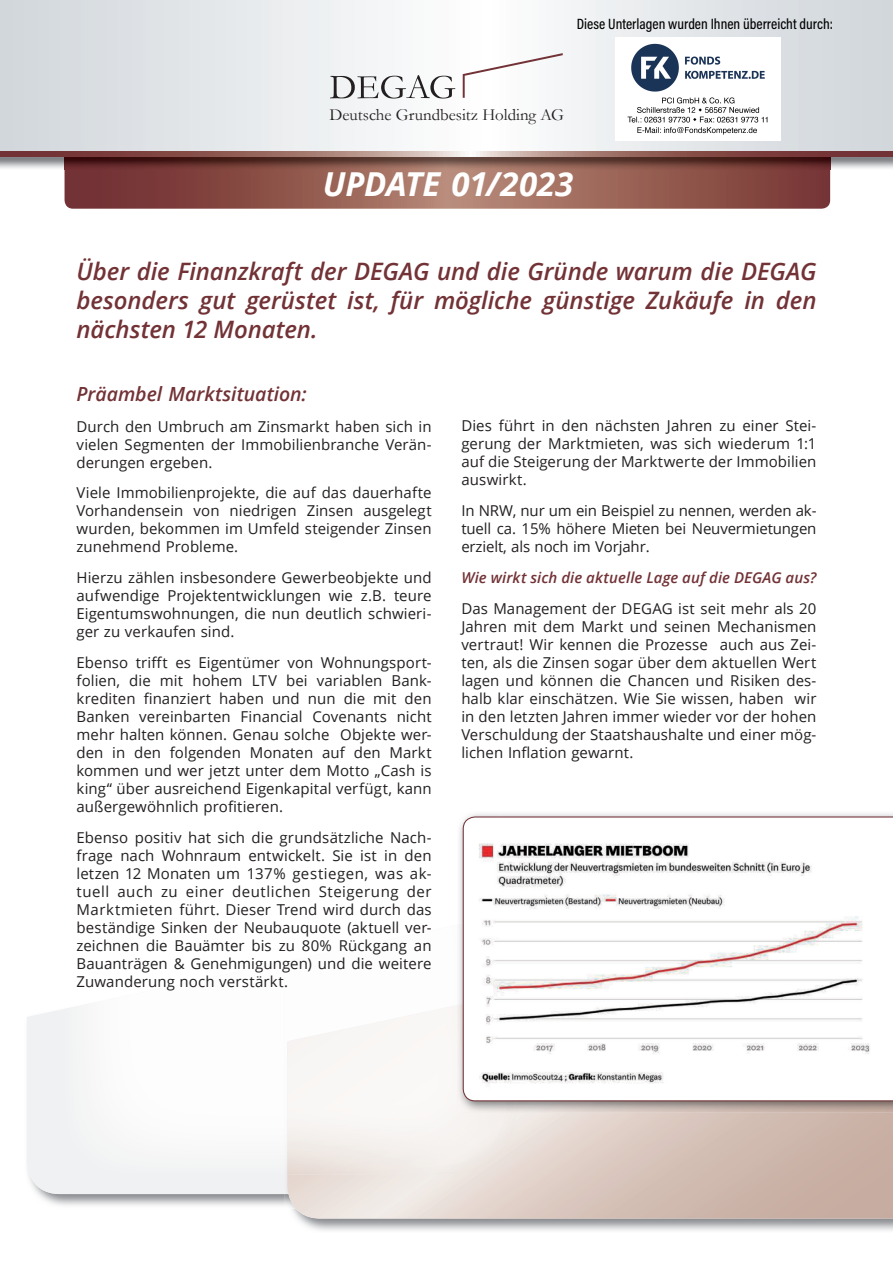
<style>
.page{position:relative;width:893px;height:1263px;background:#fff}
.page>*{position:absolute;margin:0;border:0;box-sizing:border-box;transform-origin:0 0}
.t1{font:italic 700 33px "Open Sans";letter-spacing:-.01em;color:#fff}
.t2{font:italic 600 24px/28.8px "Open Sans";letter-spacing:-.005em;color:#723236;text-align:justify}
.t3{font:italic 600 19.5px "Open Sans";color:#723236}
.t4{font:16.95px "Garamond";color:#231f20}
.t5{font:15px/18px "Open Sans";letter-spacing:.005em;color:#231f20;text-align:justify}
.t6{font:italic 600 15px "Open Sans";letter-spacing:.005em;color:#723236}
.t7{font:500 15px "Acumin Pro Cond";color:#000}
</style>
<div class="page">
<div style="left:27px;top:1009px;width:258px;height:185px;background:#f0f1f2"></div>
<img style="left:285px;top:1194px;width:2px;height:12px">
<img style="left:285px;top:1174px;width:2px;height:20px">
<svg style="left:287px;top:1113px;width:606px;height:105px;background:#d8c5bc"></svg>
<svg style="left:65px;top:170px;width:765px;height:39px;background:#935b52"></svg>
<img style="left:0;top:157px;width:893px;height:13px">
<img style="left:65px;top:157px;width:765px;height:13px">
<svg style="left:0;top:151px;width:893px;height:6px;background:#996a65"></svg>
<img style="left:64px;top:962px;width:221px;height:212px">
<img style="left:287px;top:1005px;width:229px;height:169px">
<svg style="left:0;top:0;width:893px;height:151px"></svg>
<svg style="left:330px;top:75px;width:125px;height:24px"></svg>
<svg style="left:463px;top:53px;width:100px;height:45px"></svg>
<img style="left:516px;top:1101px;width:377px;height:12px">
<img style="left:459px;top:822px;width:4px;height:90px">
<img style="left:459px;top:912px;width:4px;height:81px">
<img style="left:457px;top:993px;width:59px;height:120px">
<svg style="left:463px;top:816px;width:430px;height:285px"></svg>
<img style="left:616px;top:37px;width:165px;height:103px">
<p class="t7" style="left:577px;top:14px;width:257px">Diese Unterlagen wurden Ihnen überreicht durch:</p>
<p class="t4" style="left:330px;top:103px;width:236px">Deutsche Grundbesitz Holding AG</p>
<h1 class="t1" style="left:323px;top:161px;width:252px">UPDATE 01/2023</h1>
<h2 class="t2" style="left:77px;top:256px;width:741px">Über die Finanzkraft der DEGAG und die Gründe warum die DEGAG besonders gut gerüstet ist, für mögliche günstige Zukäufe in den nächsten 12 Monaten.</h2>
<h3 class="t3" style="left:77px;top:380px;width:232px">Präambel Marktsituation:</h3>
<p class="t5" style="left:77px;top:417px;width:357px">Durch den Umbruch am Zinsmarkt haben sich in vielen Segmenten der Immobilienbranche Verän&shy;derungen ergeben.</p>
<p class="t5" style="left:77px;top:483px;width:357px">Viele Immobilienprojekte, die auf das dauerhafte Vorhandensein von niedrigen Zinsen ausgelegt wurden, bekommen im Umfeld steigender Zinsen zunehmend Probleme.</p>
<p class="t5" style="left:77px;top:568px;width:357px">Hierzu zählen insbesondere Gewerbeobjekte und aufwendige Projektentwicklungen wie z.B. teure Eigentumswohnungen, die nun deutlich schwie ri&shy;ger zu verkaufen sind.</p>
<p class="t5" style="left:77px;top:653px;width:357px">Ebenso trifft es Eigentümer von Wohnungsport&shy;folien, die mit hohem LTV bei variablen Bank&shy;krediten finanziert haben und nun die mit den Banken vereinbarten Financial Covenants nicht mehr halten können. Genau solche Objekte wer&shy;den in den folgenden Monaten auf den Markt kommen und wer jetzt unter dem Motto „Cash is king“ über ausreichend Eigenkapi tal verfügt, kann außergewöhnlich profitieren.</p>
<p class="t5" style="left:77px;top:828px;width:357px">Ebenso positiv hat sich die grundsätzliche Nach&shy;frage nach Wohnraum entwickelt. Sie ist in den letzen 12 Monaten um 137% gestiegen, was ak&shy;tuell auch zu einer deutlichen Steigerung der Marktmieten führt. Dieser Trend wird durch das beständige Sinken der Neubauquote (aktuell ver&shy;zeichnen die Bauämter bis zu 80% Rückgang an Bauanträgen &amp; Genehmigungen) und die weitere Zuwanderung noch verstärkt.</p>
<p class="t5" style="left:461px;top:417px;width:357px">Dies führt in den nächsten Jahren zu einer Stei&shy;gerung der Marktmieten, was sich wiederum 1:1 auf die Steigerung der Marktwerte der Immobilien auswirkt.</p>
<p class="t5" style="left:461px;top:501px;width:357px">In NRW, nur um ein Beispiel zu nennen, werden ak&shy;tuell ca. 15% höhere Mieten bei Neuvermietungen erzielt, als noch im Vorjahr.</p>
<p class="t6" style="left:461px;top:567px;width:357px">Wie wirkt sich die aktuelle Lage auf die DEGAG aus?</p>
<p class="t5" style="left:461px;top:599px;width:357px">Das Management der DEGAG ist seit mehr als 20<br>Jahren mit dem Markt und seinen Mechanismen vertraut! Wir kennen die Prozesse auch aus Zei&shy;ten, als die Zinsen sogar über dem aktuellen Wert lagen und können die Chancen und Risiken des&shy;halb klar einschätzen. Wie Sie wissen, haben wir in den letzten Jahren immer wieder vor der hohen Verschuldung der Staatshaushalte und einer mög&shy;lichen Inflation gewarnt.</p>
</div>
